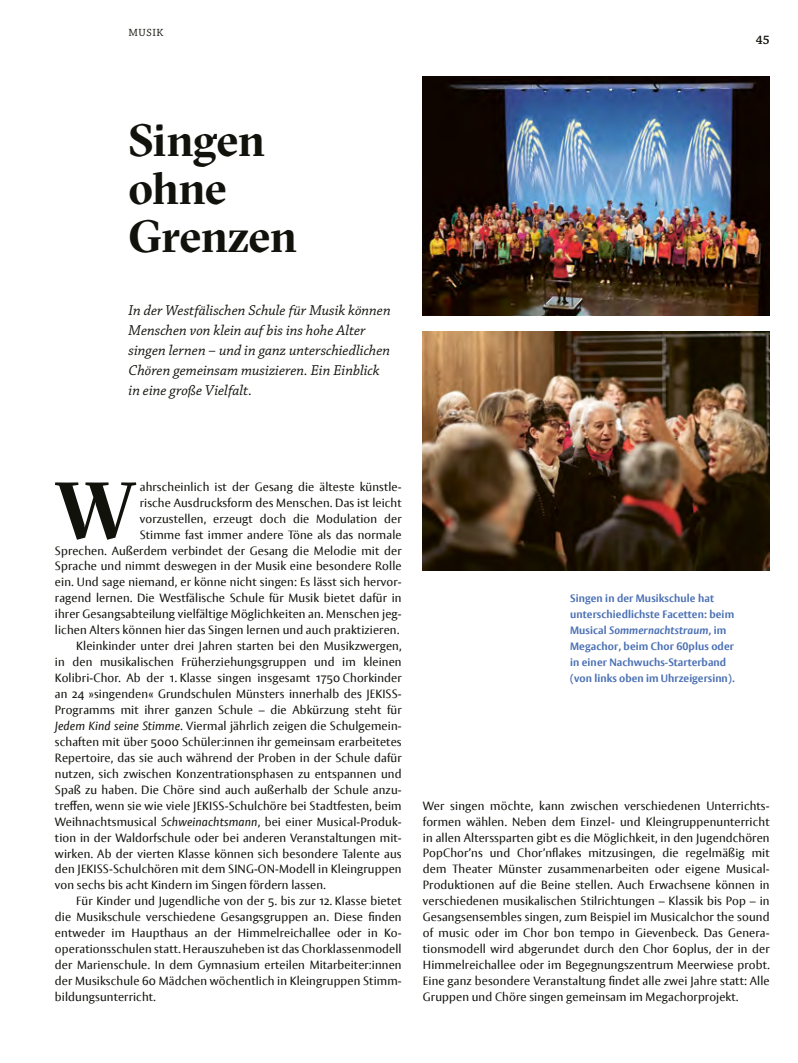
<style>
.page{position:relative;width:798px;height:1063px;background:#fff}
.page>*{position:absolute;margin:0;border:0;box-sizing:border-box;transform-origin:0 0}
.fließ_Initial{font:700 80.12px "GT Sectra Fine";color:#12120d}
.Überschrift_Ü1_36pt{font:700 45px/47.9px "GT Sectra Fine";letter-spacing:-.02em;color:#12120d}
.Einstieg{font:italic 15px/20px "Chaparral Pro";color:#12120d}
.t1{font:600 12.75px "Chaparral Pro";color:#12120d}
.fließ_Einzug{font:11.88px/16px "Vesta Pro";letter-spacing:.01em;color:#12120d;text-align:justify}
.fließ{font:11.88px/16px "Vesta Pro";letter-spacing:.01em;color:#12120d;text-align:justify}
.fließ_Initial-2{font:11.88px/16px "Vesta Pro";letter-spacing:.01em;color:#12120d;text-align:right}
.t2{font:11px "Chaparral Pro";letter-spacing:.05em;color:#12120d}
.BU_farbig{font:700 10.62px/16px "Vesta Pro";letter-spacing:.01em;color:#496fb3}
.s1{font-style:italic}
</style>
<div class="page">
<img style="left:423px;top:76px;width:346px;height:239px">
<img style="left:423px;top:331px;width:346px;height:239px">
<p class="t2" style="left:128px;top:27px;width:36px">MUSIK</p>
<h1 class="Überschrift_Ü1_36pt" style="left:128px;top:116px;width:170px">Singen ohne<br>Grenzen</h1>
<h2 class="Einstieg" style="left:128px;top:301px;width:263px">In der Westfälischen Schule für Musik können Menschen von klein auf bis ins hohe Alter singen lernen – und in ganz unterschiedlichen Chören gemeinsam musizieren. Ein Einblick in eine große Vielfalt.</h2>
<p class="t1" style="left:755px;top:33px;width:15px">45</p>
<p class="fließ_Initial-2" style="left:55px;top:478px;width:348px">ahrscheinlich ist der Gesang die älteste künstle-<br>rische Ausdrucksform des Menschen. Das ist leicht<br>vorzustellen, erzeugt doch die Modulation der<br>Stimme fast immer andere Töne als das normale<br>Sprechen. Außerdem verbindet der Gesang die Melodie mit der Sprache und nimmt deswegen in der Musik eine besondere Rolle ein. Und sage niemand, er könne nicht singen: Es lässt sich hervor&shy;ragend lernen. Die Westfälische Schule für Musik bietet dafür in ihrer Gesangsabteilung vielfältige Möglichkeiten an. Menschen jeg&shy;lichen Alters können hier das Singen lernen und auch praktizieren.</p>
<p class="fließ_Einzug" style="left:55px;top:638px;width:348px;text-indent:21px">Kleinkinder unter drei Jahren starten bei den Musikzwergen, in den musikalischen Früherziehungsgruppen und im kleinen Kolibri-Chor. Ab der 1. Klasse singen insgesamt 1750 Chorkinder an 24 »singenden« Grundschulen Münsters innerhalb des JEKISS-Programms mit ihrer ganzen Schule – die Abkürzung steht für <span class="s1">Jedem Kind seine Stimme</span>. Viermal jährlich zeigen die Schulgemein&shy;schaften mit über 5000 Schüler:innen ihr gemeinsam erarbeitetes Repertoire, das sie auch während der Proben in der Schule dafür nutzen, sich zwischen Konzentrationsphasen zu entspannen und Spaß zu haben. Die Chöre sind auch außerhalb der Schule anzu&shy;treffen, wenn sie wie viele JEKISS-Schulchöre bei Stadtfesten, beim Weihnachtsmusical <span class="s1">Schweinachtsmann</span>, bei einer Musical-Produk&shy;tion in der Waldorfschule oder bei anderen Veranstaltungen mit&shy;wirken. Ab der vierten Klasse können sich besondere Talente aus den JEKISS-Schulchören mit dem SING-ON-Modell in Kleingruppen von sechs bis acht Kindern im Singen fördern lassen.</p>
<p class="fließ_Einzug" style="left:55px;top:893px;width:348px;text-indent:21px">Für Kinder und Jugendliche von der 5. bis zur 12. Klasse bietet die Musikschule verschiedene Gesangsgruppen an. Diese finden entweder im Haupthaus an der Himmelreichallee oder in Ko&shy;operationsschulen statt. Herauszuheben ist das Chorklassenmodell der Marienschule. In dem Gymnasium erteilen Mitarbeiter:innen der Musikschule 60 Mädchen wöchentlich in Kleingruppen Stimm&shy;bildungsunterricht.</p>
<p class="fließ_Initial" style="left:54px;top:463px;width:84px">W</p>
<p class="BU_farbig" style="left:570px;top:590px;width:166px">Singen in der Musikschule hat unterschiedlichste Facetten: beim Musical <span class="s1">Sommernachtstraum</span>, im Megachor, beim Chor 60plus oder in einer Nachwuchs-Starterband (von links oben im Uhrzeigersinn).</p>
<p class="fließ" style="left:423px;top:797px;width:348px">Wer singen möchte, kann zwischen verschiedenen Unterrichts&shy;formen wählen. Neben dem Einzel- und Kleingruppenunterricht in allen Alterssparten gibt es die Möglichkeit, in den Jugendchören PopChor’ns und Chor’nflakes mitzusingen, die regelmäßig mit dem Theater Münster zusammenarbeiten oder eigene Musical-Produktionen auf die Beine stellen. Auch Erwachsene können in verschiedenen musikalischen Stilrichtungen – Klassik bis Pop – in Gesangsensembles singen, zum Beispiel im Musicalchor the sound of music oder im Chor bon tempo in Gievenbeck. Das Genera&shy;tionsmodell wird abgerundet durch den Chor 60plus, der in der Himmelreichallee oder im Begegnungszentrum Meerwiese probt.<br>Eine ganz besondere Veranstaltung findet alle zwei Jahre statt: Alle Gruppen und Chöre singen gemeinsam im Megachorprojekt.</p>
</div>
